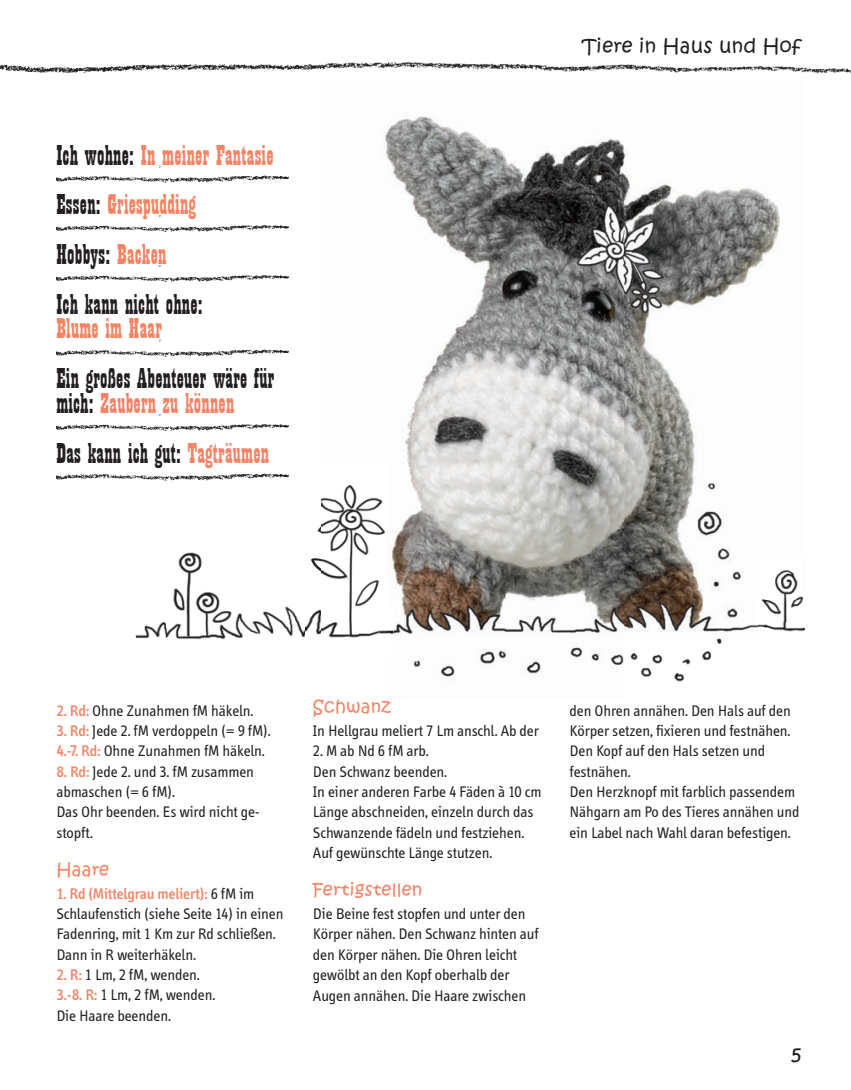
<style>
.page{position:relative;width:851px;height:1090px;background:#fff}
.page>*{position:absolute;margin:0;border:0;box-sizing:border-box;transform-origin:0 0}
.t1{font:29.75px/49.5px "Playbill";letter-spacing:.01em;color:#231f20}
.t2{font:29.75px/49.5px "Playbill";letter-spacing:.01em;color:#f48465}
.t3{font:21px "Kristen Not So ITC";color:#231f20}
.t4{font:19.25px "Kristen ITC";letter-spacing:.02em;color:#231f20}
.t5{font:17.5px "Kristen ITC";letter-spacing:.02em;color:#f48465}
.t6{font:15.75px/20.3px "Info";color:#231f20}
.s1{color:#f48465}
.s2{color:#231f20}
.s3{font-weight:500;color:#f48465}
</style>
<div class="page">
<img style="left:0;top:64px;width:850px;height:10px">
<img style="left:56px;top:165px;width:232px;height:18px">
<img style="left:56px;top:215px;width:232px;height:17px">
<img style="left:56px;top:265px;width:232px;height:17px">
<img style="left:56px;top:339px;width:232px;height:18px">
<img style="left:56px;top:414px;width:232px;height:17px">
<img style="left:56px;top:463px;width:232px;height:18px">
<img style="left:383px;top:115px;width:240px;height:399px">
<img style="left:623px;top:144px;width:180px;height:538px">
<img style="left:390px;top:514px;width:234px;height:168px">
<img style="left:321px;top:62px;width:483px;height:12px">
<img style="left:311px;top:465px;width:75px;height:141px">
<img style="left:173px;top:552px;width:47px;height:54px">
<img style="left:757px;top:557px;width:45px;height:75px">
<img style="left:136px;top:606px;width:257px;height:56px">
<img style="left:758px;top:600px;width:46px;height:56px">
<img style="left:758px;top:600px;width:44px;height:32px">
<p class="t1" style="left:56px;top:131px;width:218px">Ich wohne: <span class="s1">In meiner Fantasie<br></span>Essen: <span class="s1">Griespudding<br></span>Hobbys: <span class="s1">Backen<br></span>Ich kann nicht ohne:</p>
<p class="t1" style="left:56px;top:305px;width:219px"><span class="s1">Blume im Haar<br></span>Ein großes Abenteuer wäre für</p>
<p class="t2" style="left:56px;top:379px;width:214px"><span class="s2">mich:</span> Zaubern zu können<br><span class="s2">Das kann ich gut:</span> Tagträumen</p>
<p class="t4" style="left:581px;top:33px;width:220px">Tiere in Haus und Hof</p>
<p class="t6" style="left:56px;top:700px;width:198px"><span class="s3">2. Rd:</span> Ohne Zunahmen fM häkeln.</p>
<p class="t6" style="left:56px;top:720px;width:216px"><span class="s3">3. Rd:</span> Jede 2. fM verdoppeln (= 9 fM).<br><span class="s3">4.-7. Rd:</span> Ohne Zunahmen fM häkeln.</p>
<p class="t6" style="left:56px;top:761px;width:205px"><span class="s3">8. Rd:</span> Jede 2. und 3. fM zusammen abmaschen (= 6 fM).<br>Das Ohr beenden. Es wird nicht ge&shy;stopft.</p>
<p class="t5" style="left:56px;top:858px;width:54px">Haare</p>
<p class="t6" style="left:56px;top:883px;width:228px"><span class="s3">1. Rd (Mittelgrau meliert):</span> 6 fM im Schlaufenstich (siehe Seite 14) in einen Fadenring, mit 1 Km zur Rd schließen.<br>Dann in R weiterhäkeln.</p>
<p class="t6" style="left:56px;top:965px;width:160px"><span class="s3">2. R:</span> 1 Lm, 2 fM, wenden.<br><span class="s3">3.-8. R:</span> 1 Lm, 2 fM, wenden.<br>Die Haare beenden.</p>
<p class="t5" style="left:313px;top:695px;width:79px">Schwanz</p>
<p class="t6" style="left:313px;top:721px;width:227px">In Hellgrau meliert 7 Lm anschl. Ab der</p>
<p class="t6" style="left:313px;top:741px;width:230px">2. M ab Nd 6 fM arb.<br>Den Schwanz beenden.<br>In einer anderen Farbe 4 Fäden à 10 cm<br>Länge abschneiden, einzeln durch das<br>Schwanzende fädeln und festziehen.<br>Auf gewünschte Länge stutzen.</p>
<p class="t5" style="left:313px;top:878px;width:111px">Fertigstellen</p>
<p class="t6" style="left:313px;top:904px;width:227px">Die Beine fest stopfen und unter den Körper nähen. Den Schwanz hinten auf den Körper nähen. Die Ohren leicht gewölbt an den Kopf oberhalb der Augen annähen. Die Haare zwischen</p>
<p class="t6" style="left:569px;top:700px;width:231px">den Ohren annähen. Den Hals auf den<br>Körper setzen, fixieren und festnähen.<br>Den Kopf auf den Hals setzen und festnähen.<br>Den Herzknopf mit farblich passendem<br>Nähgarn am Po des Tieres annähen und ein Label nach Wahl daran befestigen.</p>
<p class="t3" style="left:791px;top:1041px;width:11px">5</p>
</div>
